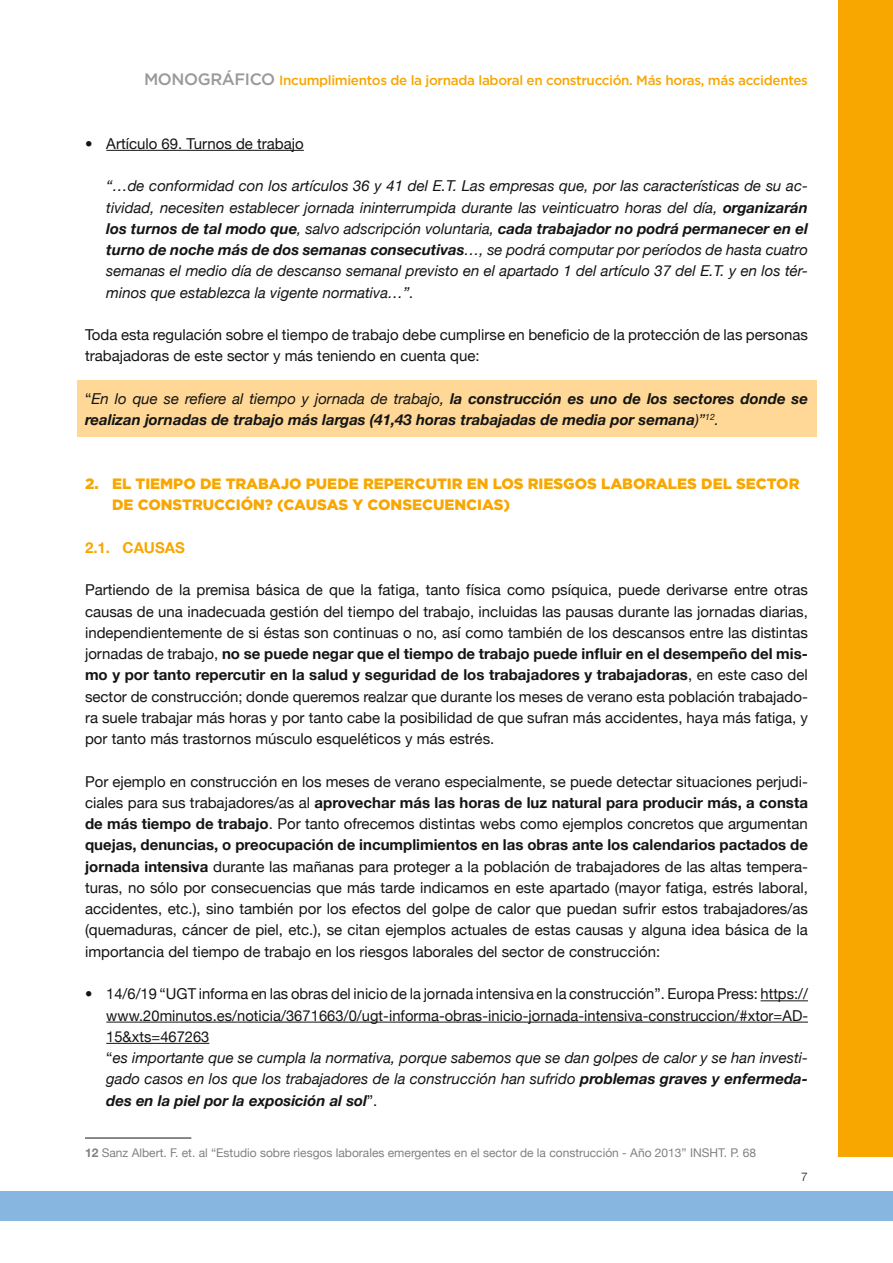
<style>
.page{position:relative;width:893px;height:1263px;background:#fff}
.page>*{position:absolute;margin:0;border:0;box-sizing:border-box;transform-origin:0 0}
.t1{font:15px/21.3px "Helvetica Neue";color:#131413}
.t2{font:italic 15px/21.3px "Helvetica Neue";color:#131413;text-align:justify}
.t3{font:italic 700 15px/21.3px "Helvetica Neue";color:#131413}
.t4{font:900 15px/21.3px "Gotham";color:#f8a600}
.t5{font:700 15px "Helvetica Neue";color:#f8a600}
.t6{font:500 13.5px "Gotham";letter-spacing:-.025em;color:#f8a600}
.t7{font:12px "Helvetica Neue";color:#818181}
.t8{font:300 12px "Helvetica Neue";color:#131413}
.s1{font-size:16.5px;color:#999}
.s2{font-weight:700}
.s3{font-weight:400;font-style:normal}
.s4{font-weight:400}
.s5{font-style:italic}
.s6{font-weight:700;font-style:italic}
</style>
<div class="page">
<div style="left:0;top:1191px;width:893px;height:29px;background:#87b7e0"></div>
<div style="left:838px;top:0;width:55px;height:1157px;background:#f8a600"></div>
<hr style="left:106px;top:150px;width:198px;height:1px;background:#131413">
<div style="left:77px;top:381px;width:739px;height:56px;background:#ffd796"></div>
<hr style="left:760px;top:1000px;width:48px;height:1px;background:#131413">
<hr style="left:106px;top:1022px;width:702px;height:1px;background:#131413">
<hr style="left:106px;top:1043px;width:103px;height:1px;background:#131413">
<hr style="left:85px;top:1138px;width:106px;height:1px;background:#131413">
<p class="t6" style="left:144px;top:71px;width:665px"><span class="s1">MONOGRÁFICO</span> Incumplimientos de la jornada laboral en construcción. Más horas, más accidentes</p>
<p class="t1" style="left:106px;top:134px;width:199px">Artículo 69. Turnos de trabajo</p>
<p class="t2" style="left:106px;top:176px;width:703px">“…de conformidad con los artículos 36 y 41 del E.T. Las empresas que, por las características de su ac&shy;tividad, necesiten establecer jornada ininterrumpida durante las veinticuatro horas del día, <span class="s2">organizarán los turnos de tal modo que</span>, salvo adscripción voluntaria, <span class="s2">cada trabajador no podrá permanecer en el turno de noche más de dos semanas consecutivas</span>…, se podrá computar por períodos de hasta cuatro semanas el medio día de descanso semanal previsto en el apartado 1 del artículo 37 del E.T. y en los tér&shy;minos que establezca la vigente normativa…”.</p>
<p class="t1" style="left:85px;top:325px;width:724px">Toda esta regulación sobre el tiempo de trabajo debe cumplirse en beneficio de la protección de las personas trabajadoras de este sector y más teniendo en cuenta que:</p>
<p class="t3" style="left:85px;top:388px;width:724px"><span class="s3">“</span><span class="s4">En lo que se refiere al tiempo y jornada de trabajo,</span> la construcción es uno de los sectores donde se realizan jornadas de trabajo más largas (41,43 horas trabajadas de media por semana<span class="s4">)”</span><sup>12</sup><span class="s4">.</span></p>
<p class="t4" style="left:112px;top:473px;width:689px;text-indent:-27px">2. EL TIEMPO DE TRABAJO PUEDE REPERCUTIR EN LOS RIESGOS LABORALES DEL SECTOR<br>DE CONSTRUCCIÓN? (CAUSAS Y CONSECUENCIAS)</p>
<p class="t5" style="left:85px;top:536px;width:101px">2.1. CAUSAS</p>
<p class="t1" style="left:85px;top:580px;width:724px;text-align:justify">Partiendo de la premisa básica de que la fatiga, tanto física como psíquica, puede derivarse entre otras causas de una inadecuada gestión del tiempo del trabajo, incluidas las pausas durante las jornadas diarias, independientemente de si éstas son continuas o no, así como también de los descansos entre las distintas jornadas de trabajo, <span class="s2">no se puede negar que el tiempo de trabajo puede influir en el desempeño del mis&shy;mo y por tanto repercutir en la salud y seguridad de los trabajadores y trabajadoras</span>, en este caso del sector de construcción; donde queremos realzar que durante los meses de verano esta población trabajado&shy;ra suele trabajar más horas y por tanto cabe la posibilidad de que sufran más accidentes, haya más fatiga, y por tanto más trastornos músculo esqueléticos y más estrés.</p>
<p class="t1" style="left:85px;top:771px;width:724px;text-align:justify">Por ejemplo en construcción en los meses de verano especialmente, se puede detectar situaciones perjudi&shy;ciales para sus trabajadores/as al <span class="s2">aprovechar más las horas de luz natural para producir más, a consta de más tiempo de trabajo</span>. Por tanto ofrecemos distintas webs como ejemplos concretos que argumentan <span class="s2">quejas, denuncias, o preocupación de incumplimientos en las obras ante los calendarios pactados de jornada intensiva</span> durante las mañanas para proteger a la población de trabajadores de las altas tempera&shy;turas, no sólo por consecuencias que más tarde indicamos en este apartado (mayor fatiga, estrés laboral, accidentes, etc.), sino también por los efectos del golpe de calor que puedan sufrir estos trabajadores/as (quemaduras, cáncer de piel, etc.), se citan ejemplos actuales de estas causas y alguna idea básica de la importancia del tiempo de trabajo en los riesgos laborales del sector de construcción:</p>
<p class="t1" style="left:106px;top:984px;width:703px">14/6/19 “UGT informa en las obras del inicio de la jornada intensiva en la construcción”. Europa Press: https:// www.20minutos.es/noticia/3671663/0/ugt-informa-obras-inicio-jornada-intensiva-construccion/#xtor=AD-15&amp;xts=467263<br>“<span class="s5">es importante que se cumpla la normativa, porque sabemos que se dan golpes de calor y se han investi&shy;gado casos en los que los trabajadores de la construcción han sufrido</span> <span class="s6">problemas graves y enfermeda&shy;des en la piel por la exposición al sol</span>”.</p>
<p class="t7" style="left:85px;top:1144px;width:673px"><span class="s2">12</span> Sanz Albert. F. et. al “Estudio sobre riesgos laborales emergentes en el sector de la construcción - Año 2013” INSHT. P. 68</p>
<p class="t8" style="left:801px;top:1167px;width:8px">7</p>
</div>
